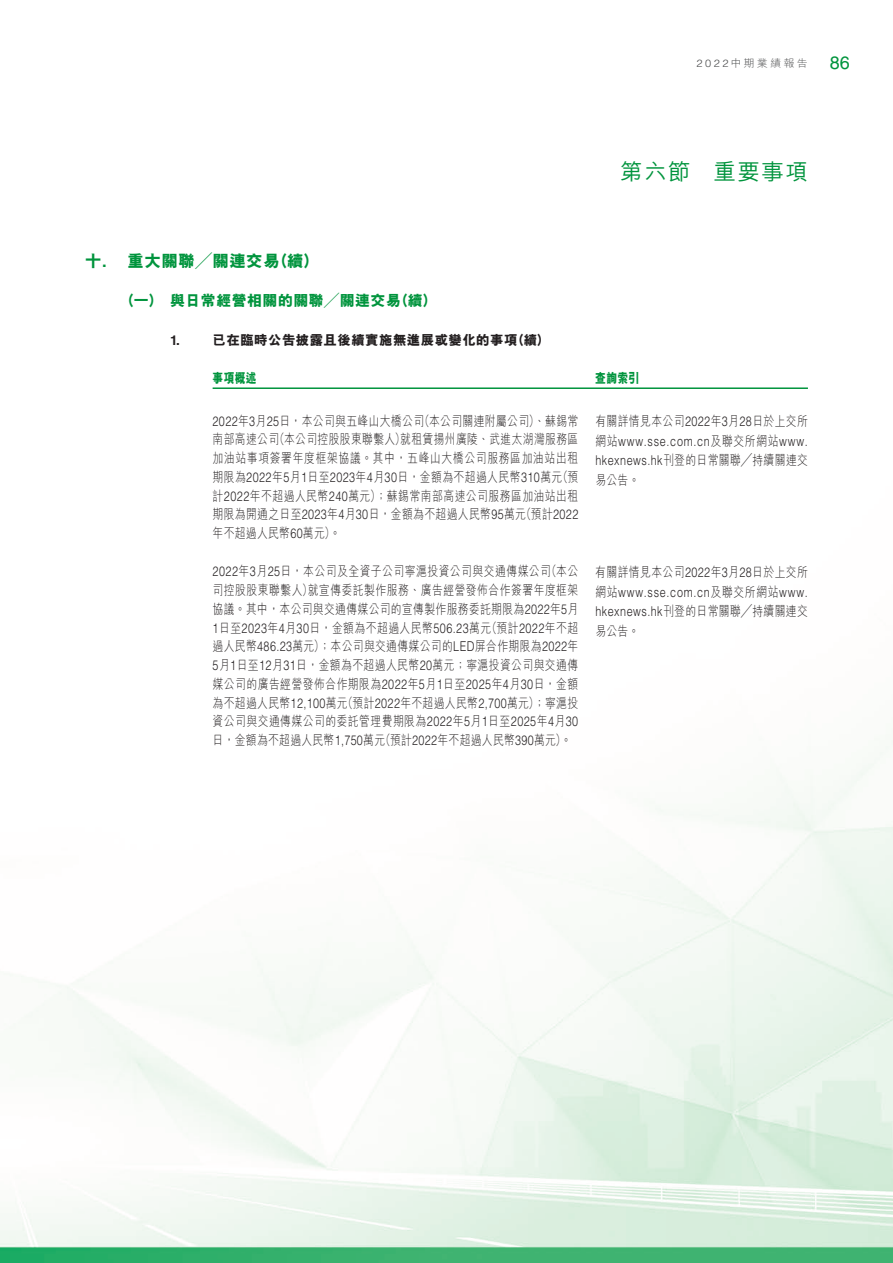
<style>
.page{position:relative;width:893px;height:1263px;background:#fff}
.page>*{position:absolute;margin:0;border:0;box-sizing:border-box;transform-origin:0 0}
.t1{font:500 22.5px "M Hei HK";letter-spacing:.065em;color:#00943d}
.t2{font:18px "Helvetica LT Std";color:#00943d}
.t3{font:800 16.5px "M Hei HK";letter-spacing:.03em;color:#00943d}
.t4{font:800 15px "M Hei HK";letter-spacing:.03em;color:#00943d}
.t5{font:300 13.5px/18.8px "M Hei HK";letter-spacing:.04em;color:#231f20;scale:.8 1}
.t6{font:300 13.5px "Helvetica LT Std";letter-spacing:.075em;color:#231f20;scale:.8 1}
.t7{font:300 13.5px "M Hei HK";letter-spacing:.06em;color:#231f20;scale:.8 1}
.t8{font:800 13.5px "M Hei HK";letter-spacing:.03em;color:#231f20}
.t9{font:800 13.5px "M Hei HK";letter-spacing:.03em;color:#00943d;scale:.8 1}
.t10{font:700 13.5px "Helvetica LT Std";color:#231f20}
.t11{font:300 10.5px "M Hei HK";letter-spacing:.205em;color:#4b4c4d;scale:1.05 1}
.s1{font-family:"Helvetica LT Std"}
.s2{font-family:"Helvetica LT Std";font-weight:700}
.s3{font-family:"M Hei HK"}
</style>
<div class="page">
<img style="left:0;top:387px;width:893px;height:876px">
<hr style="left:213px;top:387px;width:595px;height:2px;background:#00943d">
<p class="t11" style="left:696px;top:58px;width:108px"><span class="s1">2022</span>中期業績報告</p>
<h2 class="t2" style="left:830px;top:52px;width:22px">86</h2>
<h1 class="t1" style="left:620px;top:156px;width:72px">第六節</h1>
<h1 class="t1" style="left:714px;top:156px;width:96px">重要事項</h1>
<p class="t3" style="left:85px;top:253px;width:23px">十<span class="s2">.</span></p>
<p class="t3" style="left:128px;top:253px;width:154px">重大關聯╱關連交易</p>
<p class="t3" style="left:272px;top:253px;width:48px">（續(</p>
<p class="t4" style="left:120px;top:293px;width:44px">（一）</p>
<p class="t4" style="left:170px;top:293px;width:232px">與日常經營相關的關聯╱關連交易</p>
<p class="t4" style="left:394px;top:293px;width:44px">（續(</p>
<p class="t10" style="left:170px;top:332px;width:11px">1.</p>
<p class="t8" style="left:511px;top:333px;width:40px">（續(</p>
<p class="t8" style="left:213px;top:333px;width:306px">已在臨時公告披露且後續實施無進展或變化的事項</p>
<p class="t9" style="left:213px;top:371px;width:57px">事項概述</p>
<p class="t5" style="left:274px;top:411px;width:382px;text-indent:-61px"><span class="s1">2022</span>年 月<span class="s1">3 25</span>日，本公司與五峰山大橋公司<br>（本公司控股股東聯繫人就租賃揚州廣陵、武進太湖灣服務區</p>
<p class="t5" style="left:419px;top:411px;width:201px">（本公司關連附屬公司）、蘇錫常</p>
<p class="t5" style="left:213px;top:430px;width:85px">南部高速公司</p>
<p class="t7" style="left:213px;top:451px;width:459px">加油站事項簽署年度框架協議。其中，五峰山大橋公司服務區加油站出租</p>
<p class="t5" style="left:557px;top:467px;width:28px">（預</p>
<p class="t5" style="left:394px;top:430px;width:15px">）</p>
<p class="t5" style="left:213px;top:467px;width:459px">期限為<span class="s1">2022</span>年 月<span class="s1">5 1</span>日至<span class="s1">2023</span>年 月<span class="s1">4 30</span>日，金額為不超過人民幣<span class="s1">310</span>萬元計<span class="s1">2022</span>年不超過人民幣<span class="s1">240</span>萬元）；蘇錫常南部高速公司服務區加油站出租</p>
<p class="t6" style="left:521px;top:506px;width:73px"><span class="s3">（預計</span>2022</p>
<p class="t5" style="left:213px;top:505px;width:393px">期限為開通之日至<span class="s1">2023</span>年 月<span class="s1">4 30</span>日，金額為不超過人民幣<span class="s1">95</span>萬元年不超過人民幣<span class="s1">60</span>萬元。(</p>
<p class="t5" style="left:546px;top:562px;width:42px">（本公</p>
<p class="t5" style="left:213px;top:562px;width:459px"><span class="s1">2022</span>年 月<span class="s1">3 25</span>日，本公司及全資子公司寧滬投資公司與交通傳媒公司<br>司控股股東聯繫人就宣傳委託製作服務、廣告經營發佈合作簽署年度框架</p>
<p class="t5" style="left:302px;top:580px;width:15px">）</p>
<p class="t5" style="left:213px;top:599px;width:459px">協議。其中，本公司與交通傳媒公司的宣傳製作服務委託期限為<span class="s1">2022</span>年 月<span class="s1">5</span></p>
<p class="t5" style="left:486px;top:618px;width:116px">（預計<span class="s1">2022</span>年不超</p>
<p class="t5" style="left:213px;top:618px;width:350px"><span class="s1">1</span>日至<span class="s1">2023</span>年 月<span class="s1">4 30</span>日，金額為不超過人民幣<span class="s1">506.23</span>萬元</p>
<p class="t5" style="left:213px;top:637px;width:459px">過人民幣<span class="s1">486.23</span>萬元）；本公司與交通傳媒公司的<span class="s1">LED</span>屏合作期限為<span class="s1">2022</span>年</p>
<p class="t5" style="left:213px;top:655px;width:458px">月<span class="s1">5 1</span>日至<span class="s1">12</span>月<span class="s1">31</span>日，金額為不超過人民幣<span class="s1">20</span>萬元；寧滬投資公司與交通傳</p>
<p class="t5" style="left:213px;top:674px;width:459px">媒公司的廣告經營發佈合作期限為<span class="s1">2022</span>年 月<span class="s1">5 1</span>日至<span class="s1">2025</span>年 月<span class="s1">4 30</span>日，金額</p>
<p class="t5" style="left:343px;top:693px;width:296px">（預計<span class="s1">2022</span>年不超過人民幣<span class="s1">2,700</span>萬元）；寧滬投</p>
<p class="t5" style="left:213px;top:693px;width:170px">為不超過人民幣<span class="s1">12,100</span>萬元</p>
<p class="t5" style="left:213px;top:712px;width:459px">資公司與交通傳媒公司的委託管理費期限為<span class="s1">2022</span>年 月<span class="s1">5 1</span>日至<span class="s1">2025</span>年 月<span class="s1">4 30</span></p>
<p class="t5" style="left:380px;top:730px;width:241px">（預計<span class="s1">2022</span>年不超過人民幣<span class="s1">390</span>萬元。(</p>
<p class="t5" style="left:213px;top:730px;width:217px">日，金額為不超過人民幣<span class="s1">1,750</span>萬元</p>
<p class="t9" style="left:595px;top:371px;width:57px">查詢索引</p>
<p class="t5" style="left:595px;top:412px;width:267px">有關詳情見本公司<span class="s1">2022</span>年 月<span class="s1">3 28</span>日於上交所</p>
<p class="t6" style="left:595px;top:432px;width:267px"><span class="s3">網站</span>www.sse.com.cn<span class="s3">及聯交所網站</span>www.</p>
<p class="t5" style="left:595px;top:450px;width:267px;line-height:19.5px"><span class="s1">hkexnews.hk</span>刊登的日常關聯╱持續關連交易公告。</p>
<p class="t5" style="left:595px;top:562px;width:267px">有關詳情見本公司<span class="s1">2022</span>年 月<span class="s1">3 28</span>日於上交所</p>
<p class="t6" style="left:595px;top:583px;width:267px"><span class="s3">網站</span>www.sse.com.cn<span class="s3">及聯交所網站</span>www.</p>
<p class="t5" style="left:595px;top:601px;width:267px;line-height:19.5px"><span class="s1">hkexnews.hk</span>刊登的日常關聯╱持續關連交易公告。</p>
</div>
